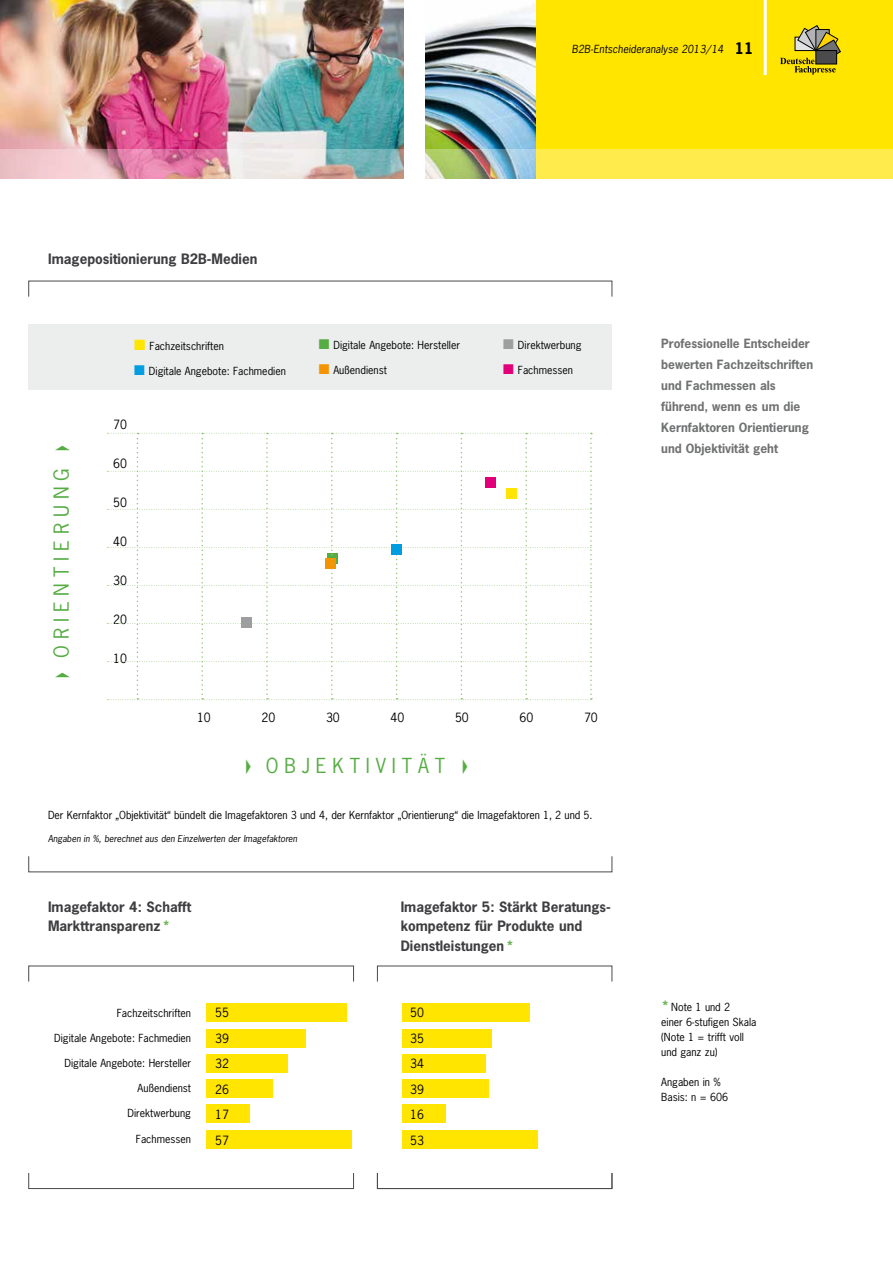
<style>
.page{position:relative;width:893px;height:1263px;background:#fff}
.page>*{position:absolute;margin:0;border:0;box-sizing:border-box;transform-origin:0 0}
.t1{font:19.5px "News Gothic";letter-spacing:.3em;color:#55ac42}
.t2{font:700 13.5px/19.5px "News Gothic";color:#3e3d40}
.t3{font:700 12px/21px "News Gothic";color:#707172}
.t4{font:12px/25.5px "News Gothic";color:#000;text-align:justify}
.t5{font:10.5px/15px "News Gothic";color:#000}
.t6{font:italic 10.5px "News Gothic";color:#000}
.t7{font:italic 9px "News Gothic";color:#000}
.s1{font-weight:700;font-style:normal;font-size:15px}
.s2{color:#6db454}
.s3{font-weight:700;font-size:13.5px;color:#6db454}
</style>
<div class="page">
<div style="left:519px;top:0;width:374px;height:179px;background:#ffe500"></div>
<hr style="left:764px;top:0;width:3px;height:75px;background:#fff">
<svg style="left:780px;top:26px;width:60px;height:48px"></svg>
<img style="left:425px;top:0;width:111px;height:149px">
<div style="left:207px;top:1004px;width:140px;height:18px;background:#ffe500"></div>
<div style="left:207px;top:1080px;width:66px;height:18px;background:#ffe500"></div>
<div style="left:207px;top:1029px;width:99px;height:18px;background:#ffe500"></div>
<div style="left:207px;top:1105px;width:43px;height:18px;background:#ffe500"></div>
<div style="left:207px;top:1054px;width:81px;height:18px;background:#ffe500"></div>
<div style="left:207px;top:1130px;width:145px;height:18px;background:#ffe500"></div>
<div style="left:402px;top:1004px;width:128px;height:18px;background:#ffe500"></div>
<div style="left:402px;top:1080px;width:87px;height:18px;background:#ffe500"></div>
<div style="left:402px;top:1029px;width:89px;height:18px;background:#ffe500"></div>
<div style="left:402px;top:1105px;width:43px;height:18px;background:#ffe500"></div>
<div style="left:402px;top:1054px;width:84px;height:18px;background:#ffe500"></div>
<div style="left:402px;top:1130px;width:135px;height:18px;background:#ffe500"></div>
<div style="left:28px;top:325px;width:584px;height:65px;background:#eceded"></div>
<div style="left:377px;top:1172px;width:235px;height:17px;border:1px solid #4b4b4d"></div>
<div style="left:28px;top:1172px;width:326px;height:17px;border:1px solid #4b4b4d"></div>
<svg style="left:107px;top:433px;width:485px;height:267px"></svg>
<img style="left:0;top:0;width:404px;height:149px">
<img style="left:0;top:149px;width:893px;height:30px">
<p class="t6" style="left:572px;top:42px;width:183px">B2B-Entscheideranalyse 2013/14 <span class="s1">11</span></p>
<p class="t2" style="left:48px;top:249px;width:211px">Imagepositionierung B2B-Medien</p>
<h1 class="t1" style="left:49px;top:658px;width:191px;rotate:-90deg">ORIENTIERUNG</h1>
<p class="t4" style="left:113px;top:411px;width:15px">70</p>
<p class="t4" style="left:113px;top:450px;width:15px">60</p>
<p class="t4" style="left:113px;top:489px;width:15px">50</p>
<p class="t4" style="left:113px;top:528px;width:15px">40</p>
<p class="t4" style="left:113px;top:567px;width:15px">30</p>
<p class="t4" style="left:113px;top:606px;width:15px">20</p>
<p class="t4" style="left:113px;top:645px;width:15px">10</p>
<p class="t5" style="left:150px;top:338px;width:76px">Fachzeitschriften</p>
<p class="t5" style="left:149px;top:363px;width:138px">Digitale Angebote: Fachmedien</p>
<p class="t5" style="left:333px;top:338px;width:128px">Digitale Angebote: Hersteller</p>
<p class="t5" style="left:333px;top:363px;width:55px">Außendienst</p>
<p class="t5" style="left:518px;top:338px;width:65px">Direktwerbung</p>
<p class="t5" style="left:518px;top:363px;width:57px">Fachmessen</p>
<p class="t3" style="left:661px;top:333px;width:153px">Professionelle Entscheider bewerten Fachzeitschriften und Fachmessen als führend, wenn es um die<br>Kernfaktoren Orientierung und Objektivität geht</p>
<p class="t4" style="left:197px;top:705px;width:15px">10</p>
<p class="t4" style="left:261px;top:705px;width:15px">20</p>
<p class="t4" style="left:326px;top:705px;width:15px">30</p>
<p class="t4" style="left:390px;top:705px;width:15px">40</p>
<p class="t4" style="left:455px;top:705px;width:15px">50</p>
<p class="t4" style="left:519px;top:705px;width:15px">60</p>
<p class="t4" style="left:584px;top:705px;width:15px">70</p>
<h1 class="t1" style="left:266px;top:753px;width:181px">OBJEKTIVITÄT</h1>
<p class="t5" style="left:48px;top:808px;width:546px">Der Kernfaktor „Objektivität“ bündelt die Imagefaktoren 3 und 4, der Kernfaktor „Orientierung“ die Imagefaktoren 1, 2 und 5.</p>
<p class="t7" style="left:48px;top:832px;width:251px">Angaben in %, berechnet aus den Einzelwerten der Imagefaktoren</p>
<p class="t2" style="left:48px;top:897px;width:145px">Imagefaktor 4: Schafft<br>Markttransparenz<span class="s2">*</span></p>
<p class="t2" style="left:401px;top:897px;width:212px">Imagefaktor 5: Stärkt Beratungs&shy;kompetenz für Produkte und<br>Dienstleistungen<span class="s2">*</span></p>
<p class="t5" style="left:117px;top:1005px;width:76px">Fachzeitschriften</p>
<p class="t5" style="left:54px;top:1030px;width:138px">Digitale Angebote: Fachmedien</p>
<p class="t5" style="left:64px;top:1055px;width:128px">Digitale Angebote: Hersteller</p>
<p class="t5" style="left:138px;top:1081px;width:55px">Außendienst</p>
<p class="t5" style="left:127px;top:1106px;width:65px">Direktwerbung</p>
<p class="t5" style="left:136px;top:1131px;width:57px">Fachmessen</p>
<p class="t4" style="left:215px;top:1000px;width:15px">55<br>39<br>32<br>26<br>17<br>57</p>
<p class="t4" style="left:410px;top:1000px;width:15px">50<br>35<br>34<br>39<br>16<br>53</p>
<p class="t5" style="left:661px;top:1000px;width:97px"><span class="s3">*</span> Note 1 und 2<br>einer 6-stufigen Skala (Note 1 = trifft voll und ganz zu)</p>
<p class="t5" style="left:661px;top:1075px;width:68px">Angaben in %<br>Basis: n = 606</p>
</div>
